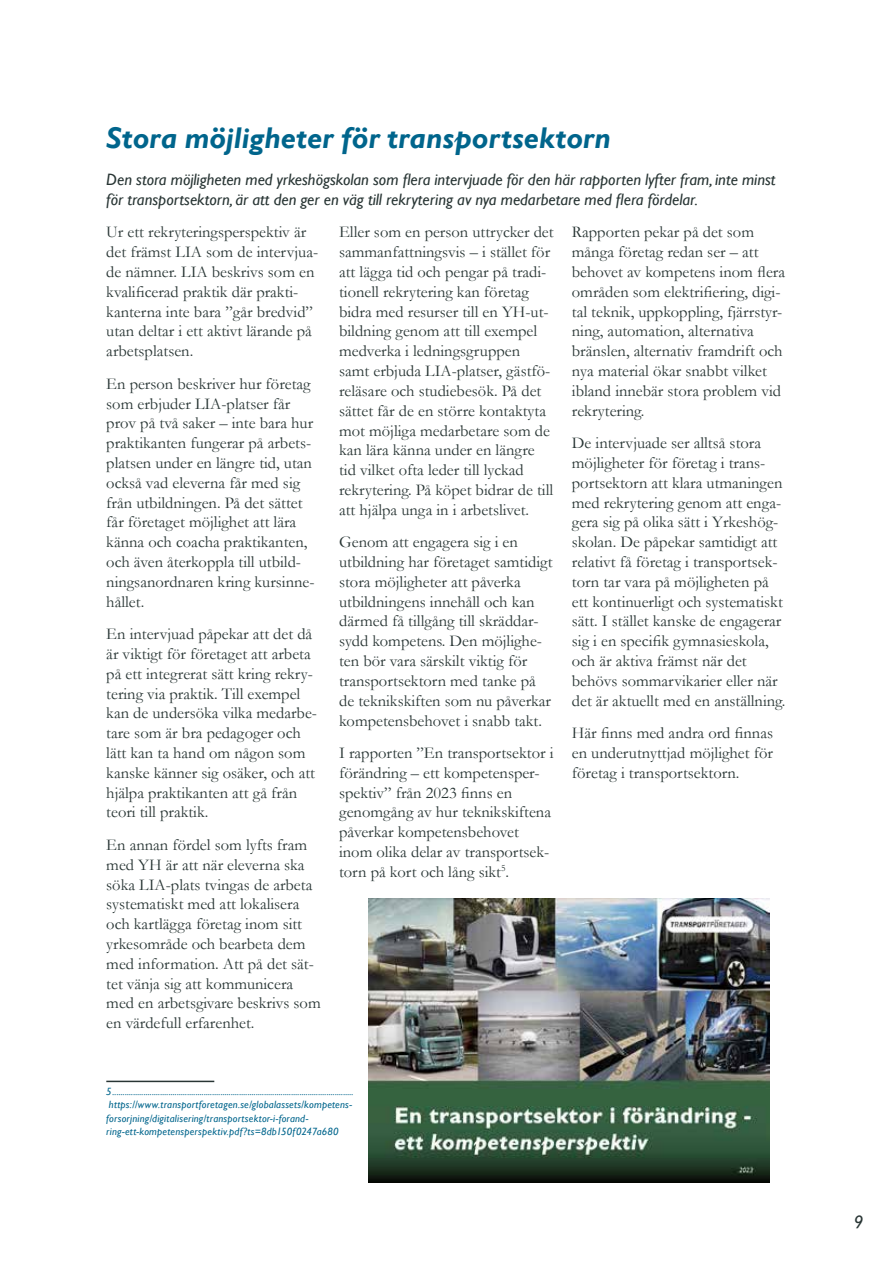
<style>
.page{position:relative;width:893px;height:1263px;background:#fff}
.page>*{position:absolute;margin:0;border:0;box-sizing:border-box;transform-origin:0 0}
.t1{font:italic 700 30px "Gill Sans";color:#00658c}
.t2{font:italic 18px "Gill Sans";color:#283534}
.t3{font:16.5px/19.8px "Garamond";color:#283534}
.t4{font:italic 16.5px/19.8px "Gill Sans";color:#283534}
.t5{font:italic 10.5px/13.5px "Gill Sans";letter-spacing:.02em;color:#00658c}
</style>
<div class="page">
<img style="left:369px;top:899px;width:401px;height:283px">
<hr style="left:106px;top:1081px;width:108px;height:1px;background:#283534">
<h1 class="t1" style="left:106px;top:121px;width:506px">Stora möjligheter för transportsektorn</h1>
<p class="t4" style="left:106px;top:170px;width:671px">Den stora möjligheten med yrkeshögskolan som flera intervjuade för den här rapporten lyfter fram, inte minst för transportsektorn, är att den ger en väg till rekrytering av nya medarbetare med flera fördelar.</p>
<p class="t3" style="left:106px;top:222px;width:213px">Ur ett rekryteringsperspektiv är det främst LIA som de intervjua&shy;de nämner. LIA beskrivs som en kvalificerad praktik där prakti&shy;kanterna inte bara ”går bredvid” utan deltar i ett aktivt lärande på arbetsplatsen.</p>
<p class="t3" style="left:106px;top:373px;width:210px">En person beskriver hur företag som erbjuder LIA-platser får prov på två saker – inte bara hur praktikanten fungerar på arbets&shy;platsen under en längre tid, utan också vad eleverna får med sig från utbildningen. På det sättet får företaget möjlighet att lära känna och coacha praktikanten, och även återkoppla till utbild&shy;ningsanordnaren kring kursinne&shy;hållet.</p>
<p class="t3" style="left:106px;top:624px;width:212px">En intervjuad påpekar att det då är viktigt för företaget att arbeta på ett integrerat sätt kring rekry&shy;tering via praktik. Till exempel kan de undersöka vilka medarbe&shy;tare som är bra pedagoger och lätt kan ta hand om någon som kanske känner sig osäker, och att hjälpa praktikanten att gå från teori till praktik.</p>
<p class="t3" style="left:106px;top:834px;width:216px">En annan fördel som lyfts fram med YH är att när eleverna ska söka LIA-plats tvingas de arbeta systematiskt med att lokalisera och kartlägga företag inom sitt yrkesområde och bearbeta dem med information. Att på det sät&shy;tet vänja sig att kommunicera med en arbetsgivare beskrivs som en värdefull erfarenhet.</p>
<p class="t3" style="left:339px;top:222px;width:216px">Eller som en person uttrycker det sammanfattningsvis – i stället för att lägga tid och pengar på tradi&shy;tionell rekrytering kan företag bidra med resurser till en YH-ut&shy;bildning genom att till exempel medverka i ledningsgruppen samt erbjuda LIA-platser, gästfö&shy;reläsare och studiebesök. På det sättet får de en större kontaktyta mot möjliga medarbetare som de kan lära känna under en längre tid vilket ofta leder till lyckad rekrytering. På köpet bidrar de till att hjälpa unga in i arbetslivet.</p>
<p class="t3" style="left:339px;top:532px;width:215px">Genom att engagera sig i en utbildning har företaget samtidigt stora möjligheter att påverka utbildningens innehåll och kan därmed få tillgång till skräddar&shy;sydd kompetens. Den möjlighe&shy;ten bör vara särskilt viktig för transportsektorn med tanke på de teknikskiften som nu påverkar kompetensbehovet i snabb takt.</p>
<p class="t3" style="left:339px;top:742px;width:216px">I rapporten ”En transportsektor i förändring – ett kompetensper&shy;spektiv” från 2023 finns en genomgång av hur teknikskiftena påverkar kompetensbehovet inom olika delar av transportsek&shy;torn på kort och lång sikt<sup>5</sup>.</p>
<p class="t3" style="left:572px;top:222px;width:215px">Rapporten pekar på det som många företag redan ser – att behovet av kompetens inom flera områden som elektrifiering, digi&shy;tal teknik, uppkoppling, fjärrstyr&shy;ning, automation, alternativa bränslen, alternativ framdrift och nya material ökar snabbt vilket ibland innebär stora problem vid rekrytering.</p>
<p class="t3" style="left:572px;top:433px;width:215px">De intervjuade ser alltså stora möjligheter för företag i trans&shy;portsektorn att klara utmaningen med rekrytering genom att enga&shy;gera sig på olika sätt i Yrkeshög&shy;skolan. De påpekar samtidigt att relativt få företag i transportsek&shy;torn tar vara på möjligheten på ett kontinuerligt och systematiskt sätt. I stället kanske de engagerar sig i en specifik gymnasieskola, och är aktiva främst när det behövs sommarvikarier eller när det är aktuellt med en anställning.</p>
<p class="t3" style="left:572px;top:723px;width:203px;text-align:justify">Här finns med andra ord finnas en underutnyttjad möjlighet för företag i transportsektorn.</p>
<p class="t5" style="left:106px;top:1085px;width:249px">5.................................................................................................................... https://www.transportforetagen.se/globalassets/kompetens&shy;forsorjning/digitalisering/transportsektor-i-forand&shy;ring-ett-kompetensperspektiv.pdf?ts=8db150f0247a680</p>
<p class="t2" style="left:854px;top:1211px;width:11px">9</p>
</div>
